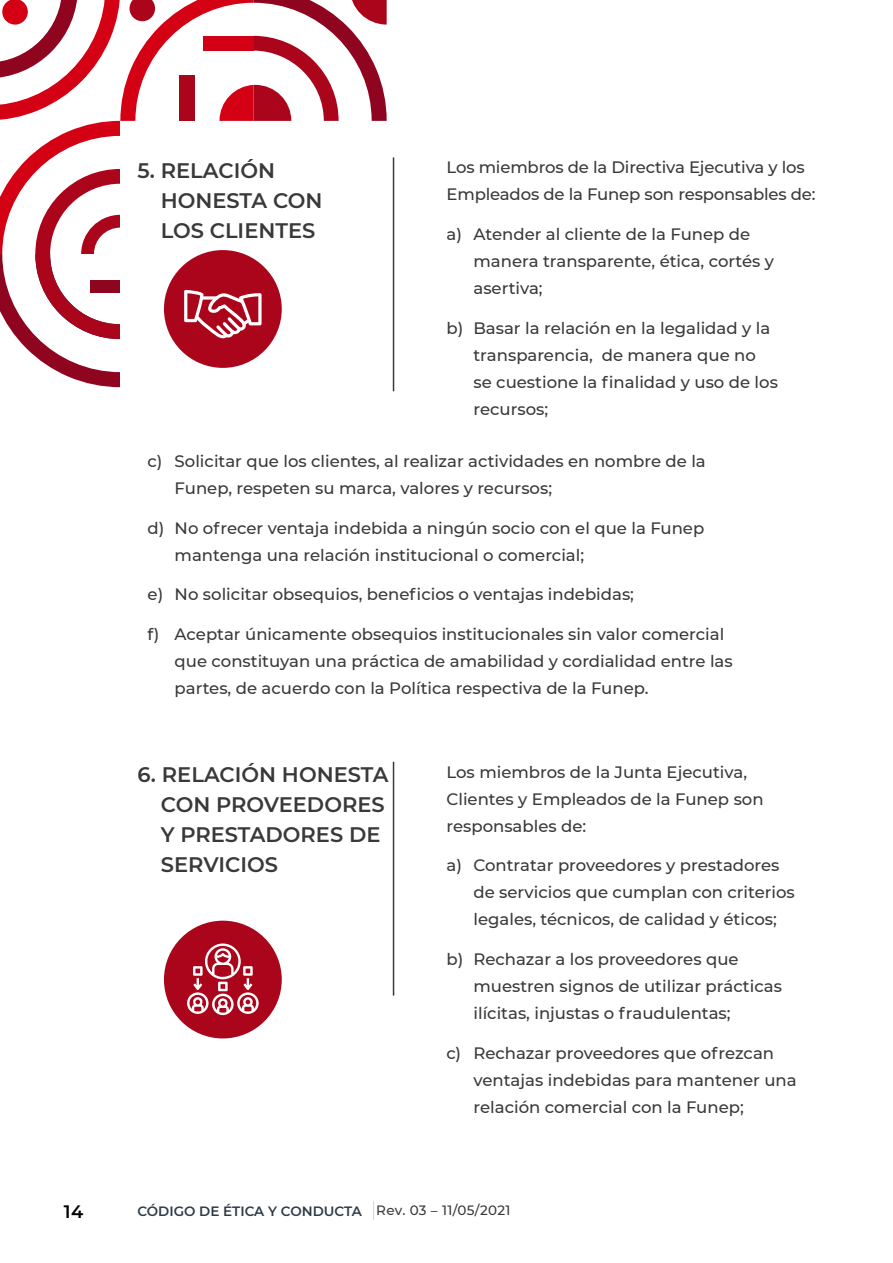
<style>
.page{position:relative;width:893px;height:1263px;background:#fff}
.page>*{position:absolute;margin:0;border:0;box-sizing:border-box;transform-origin:0 0}
.t1{font:600 21px/30px "Montserrat";color:#393939}
.t2{font:600 18px "Montserrat";color:#000}
.t3{font:500 16.5px/27px "Montserrat";color:#393939}
.t4{font:600 13.5px "Montserrat";color:#2c3b48}
.s1{font-weight:500;color:#393939}
</style>
<div class="page">
<hr style="left:393px;top:157px;width:1px;height:234px;background:#393939">
<hr style="left:393px;top:762px;width:1px;height:234px;background:#393939">
<div style="left:164px;top:921px;width:118px;height:117px;background:#ab051c;border-radius:50%"></div>
<svg style="left:187px;top:943px;width:72px;height:72px"></svg>
<svg style="left:0;top:0;width:387px;height:387px"></svg>
<svg style="left:373px;top:1201px;width:1px;height:19px"></svg>
<p class="t1" style="left:161px;top:154px;width:163px;text-indent:-23px">5. RELACIÓN<br>HONESTA CON<br>LOS CLIENTES</p>
<p class="t3" style="left:446px;top:153px;width:371px">Los miembros de la Directiva Ejecutiva y los<br>Empleados de la Funep son responsables de:</p>
<p class="t3" style="left:473px;top:220px;width:302px;text-indent:-27px">a) Atender al cliente de la Funep de manera transparente, ética, cortés y asertiva;</p>
<p class="t3" style="left:473px;top:314px;width:306px;text-indent:-27px">b) Basar la relación en la legalidad y la transparencia, de manera que no se cuestione la finalidad y uso de los recursos;</p>
<p class="t3" style="left:175px;top:447px;width:533px;text-indent:-27px">c) Solicitar que los clientes, al realizar actividades en nombre de la<br>Funep, respeten su marca, valores y recursos;</p>
<p class="t3" style="left:175px;top:513px;width:531px;text-indent:-27px">d) No ofrecer ventaja indebida a ningún socio con el que la Funep mantenga una relación institucional o comercial;</p>
<p class="t3" style="left:148px;top:580px;width:488px">e) No solicitar obsequios, beneficios o ventajas indebidas;</p>
<p class="t3" style="left:175px;top:620px;width:560px;text-indent:-27px">f) Aceptar únicamente obsequios institucionales sin valor comercial que constituyan una práctica de amabilidad y cordialidad entre las partes, de acuerdo con la Política respectiva de la Funep.</p>
<p class="t1" style="left:161px;top:759px;width:229px;text-indent:-23px">6. RELACIÓN HONESTA<br>CON PROVEEDORES<br>Y PRESTADORES DE<br>SERVICIOS</p>
<p class="t3" style="left:446px;top:757px;width:319px">Los miembros de la Junta Ejecutiva,<br>Clientes y Empleados de la Funep son responsables de:</p>
<p class="t3" style="left:473px;top:851px;width:323px;text-indent:-27px">a) Contratar proveedores y prestadores de servicios que cumplan con criterios legales, técnicos, de calidad y éticos;</p>
<p class="t3" style="left:473px;top:945px;width:310px;text-indent:-27px">b) Rechazar a los proveedores que muestren signos de utilizar prácticas ilícitas, injustas o fraudulentas;</p>
<p class="t3" style="left:473px;top:1039px;width:325px;text-indent:-27px">c) Rechazar proveedores que ofrezcan ventajas indebidas para mantener una relación comercial con la Funep;</p>
<p class="t2" style="left:64px;top:1199px;width:21px">14</p>
<p class="t4" style="left:137px;top:1201px;width:375px">CÓDIGO DE ÉTICA Y CONDUCTA <span class="s1">Rev. 03 – 11/05/2021</span></p>
</div>
